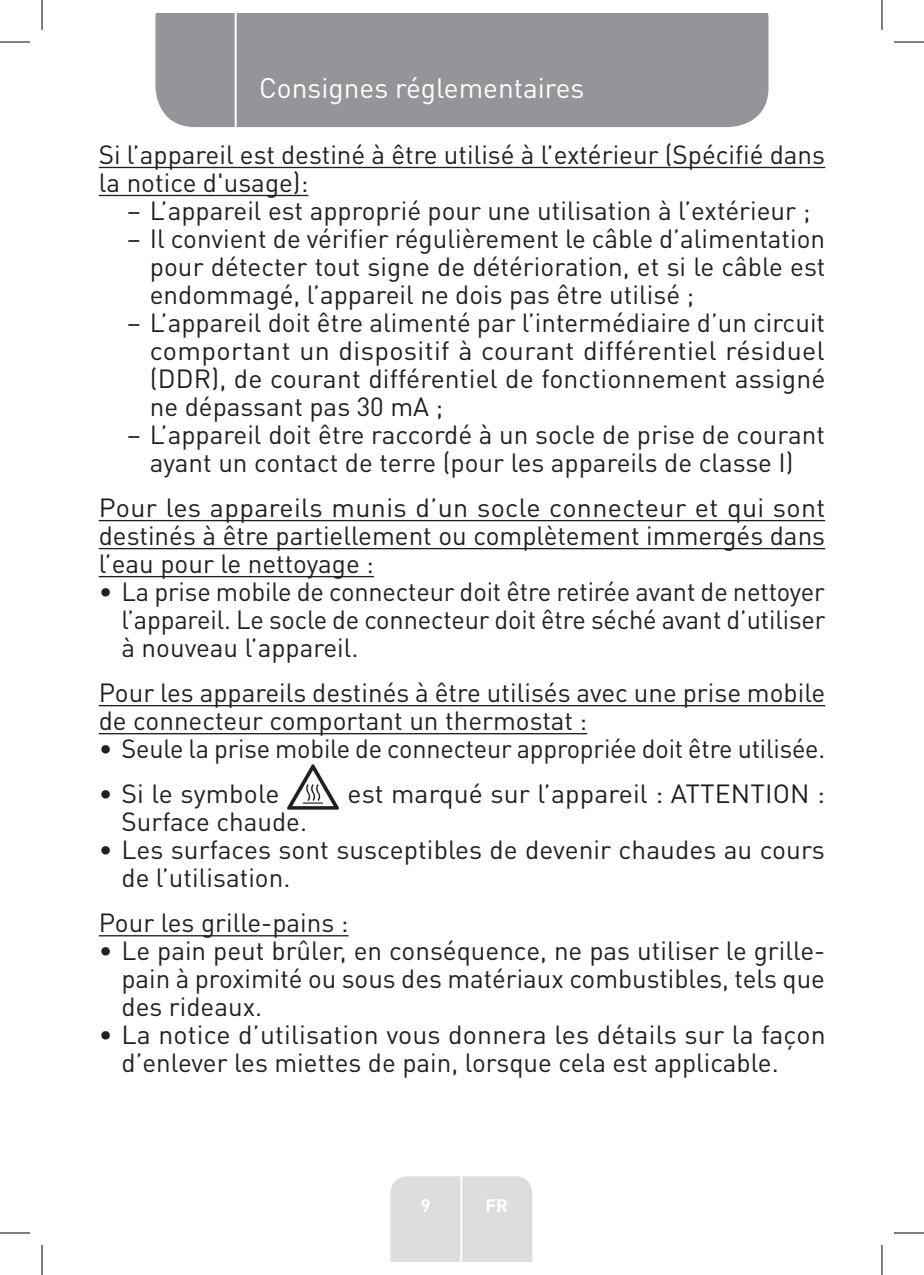
<style>
.page{position:relative;width:924px;height:1275px;background:#fff}
.page>*{position:absolute;margin:0;border:0;box-sizing:border-box;transform-origin:0 0}
.t1{font:28px "DIN Pro";color:#fff}
.Large_Text__3_2_mm{font:26px/28px "DIN Pro";color:#231f20;text-align:justify}
.t2{font:700 18px "DIN Pro";color:#fff}
</style>
<div class="page">
<div style="left:155px;top:14px;width:613px;height:113px;background:#939598"></div>
<div style="left:390px;top:1176px;width:142px;height:85px;background:#dcdddf"></div>
<hr style="left:460px;top:1153px;width:2px;height:108px;background:#fff">
<hr style="left:234px;top:14px;width:2px;height:116px;background:#fff">
<hr style="left:99px;top:167px;width:725px;height:1px;background:#231f20">
<hr style="left:99px;top:195px;width:209px;height:1px;background:#231f20">
<hr style="left:99px;top:520px;width:725px;height:1px;background:#231f20">
<hr style="left:99px;top:548px;width:725px;height:1px;background:#231f20">
<hr style="left:99px;top:576px;width:275px;height:1px;background:#231f20">
<hr style="left:99px;top:705px;width:725px;height:1px;background:#231f20">
<hr style="left:99px;top:733px;width:488px;height:1px;background:#231f20">
<hr style="left:99px;top:935px;width:249px;height:1px;background:#231f20">
<svg style="left:287px;top:764px;width:52px;height:45px"></svg>
<hr style="left:0;top:42px;width:30px;height:1px;background:#000">
<hr style="left:893px;top:42px;width:30px;height:1px;background:#000">
<hr style="left:0;top:1232px;width:30px;height:1px;background:#000">
<hr style="left:893px;top:1232px;width:30px;height:1px;background:#000">
<hr style="left:42px;top:0;width:1px;height:30px;background:#000">
<hr style="left:42px;top:1245px;width:1px;height:30px;background:#000">
<hr style="left:881px;top:0;width:1px;height:30px;background:#000">
<hr style="left:881px;top:1245px;width:1px;height:30px;background:#000">
<p class="t1" style="left:259px;top:69px;width:326px">Consignes réglementaires</p>
<p class="Large_Text__3_2_mm" style="left:99px;top:139px;width:727px">Si l’appareil est destiné à être utilisé à l’extérieur (Spécifié dans la notice d'usage):</p>
<p class="Large_Text__3_2_mm" style="left:127px;top:195px;width:684px">– L’appareil est approprié pour une utilisation à l’extérieur ;</p>
<p class="Large_Text__3_2_mm" style="left:150px;top:223px;width:676px;text-indent:-23px">– Il convient de vérifier régulièrement le câble d’alimentation pour détecter tout signe de détérioration, et si le câble est endommagé, l’appareil ne dois pas être utilisé ;</p>
<p class="Large_Text__3_2_mm" style="left:150px;top:307px;width:676px;text-indent:-23px">– L’appareil doit être alimenté par l’intermédiaire d’un circuit comportant un dispositif à courant différentiel résiduel (DDR), de courant différentiel de fonctionnement assigné ne dépassant pas 30 mA ;</p>
<p class="Large_Text__3_2_mm" style="left:127px;top:419px;width:699px;text-align:center">– L’appareil doit être raccordé à un socle de prise de courant ayant un contact de terre (pour les appareils de classe I)</p>
<p class="Large_Text__3_2_mm" style="left:99px;top:492px;width:727px">Pour les appareils munis d’un socle connecteur et qui sont destinés à être partiellement ou complètement immergés dans l’eau pour le nettoyage :</p>
<p class="Large_Text__3_2_mm" style="left:121px;top:576px;width:705px;text-indent:-23px">• La prise mobile de connecteur doit être retirée avant de nettoyer l’appareil. Le socle de connecteur doit être séché avant d’utiliser à nouveau l’appareil.</p>
<p class="Large_Text__3_2_mm" style="left:99px;top:677px;width:727px">Pour les appareils destinés à être utilisés avec une prise mobile de connecteur comportant un thermostat :</p>
<p class="Large_Text__3_2_mm" style="left:99px;top:733px;width:727px">• Seule la prise mobile de connecteur appropriée doit être utilisée.</p>
<p class="Large_Text__3_2_mm" style="left:99px;top:778px;width:182px">• Si le symbole</p>
<p class="Large_Text__3_2_mm" style="left:347px;top:778px;width:479px">est marqué sur l’appareil : ATTENTION :</p>
<p class="Large_Text__3_2_mm" style="left:121px;top:806px;width:187px">Surface chaude.</p>
<p class="Large_Text__3_2_mm" style="left:121px;top:834px;width:704px;text-indent:-23px">• Les surfaces sont susceptibles de devenir chaudes au cours de l’utilisation.</p>
<p class="Large_Text__3_2_mm" style="left:99px;top:907px;width:251px">Pour les grille-pains :</p>
<p class="Large_Text__3_2_mm" style="left:121px;top:935px;width:705px;text-indent:-23px">• Le pain peut brûler, en conséquence, ne pas utiliser le grille&shy;pain à proximité ou sous des matériaux combustibles, tels que des rideaux.</p>
<p class="Large_Text__3_2_mm" style="left:121px;top:1019px;width:705px;text-indent:-23px">• La notice d’utilisation vous donnera les détails sur la façon d’enlever les miettes de pain, lorsque cela est applicable.</p>
<p class="t2" style="left:420px;top:1190px;width:11px">9</p>
<p class="t2" style="left:485px;top:1190px;width:24px">FR</p>
</div>
